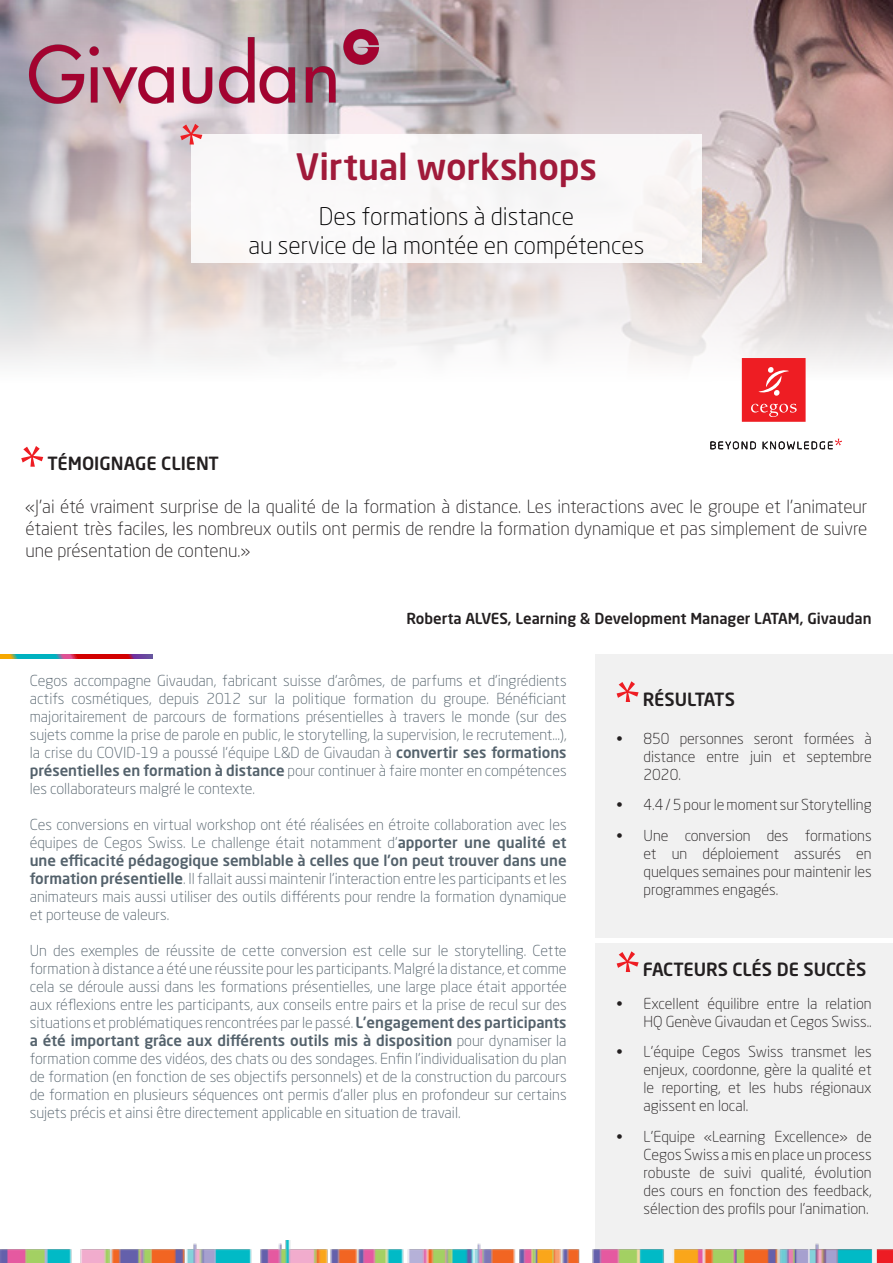
<style>
.page{position:relative;width:893px;height:1263px;background:#fff}
.page>*{position:absolute;margin:0;border:0;box-sizing:border-box;transform-origin:0 0}
.t1{font:500 36px "Neo Sans Std";letter-spacing:-.005em;color:#a01a3a}
.t2{font:300 24px "Neo Sans Std";color:#000001}
.t3{font:300 18px/21.6px "Neo Sans Std";color:#231f20;text-align:justify}
.t4{font:500 18px "Neo Sans Std";color:#231f20}
.t5{font:300 15px/18px "Neo Sans Std";color:#54626c;text-align:justify}
.t6{font:300 15px/18px "Neo Sans Std";color:#231f20;text-align:justify}
.t7{font:500 15px "Neo Sans Std";color:#231f20}
.s1{font-weight:500}
</style>
<div class="page">
<div style="left:595px;top:654px;width:298px;height:609px;background:#f1f1f1"></div>
<svg style="left:0;top:0;width:893px;height:366px;background:#d1c5c5"></svg>
<div style="left:191px;top:134px;width:511px;height:128px;background:#f9f8f8"></div>
<svg style="left:180px;top:124px;width:22px;height:20px"></svg>
<img style="left:0;top:1241px;width:893px;height:22px">
<svg style="left:0;top:654px;width:152px;height:4px"></svg>
<svg style="left:710px;top:441px;width:46px;height:8px"></svg>
<svg style="left:762px;top:439px;width:80px;height:10px"></svg>
<svg style="left:742px;top:358px;width:64px;height:64px;background:#ef3136"></svg>
<svg style="left:617px;top:681px;width:21px;height:21px"></svg>
<svg style="left:617px;top:951px;width:22px;height:21px"></svg>
<svg style="left:21px;top:446px;width:22px;height:21px"></svg>
<hr style="left:594px;top:938px;width:299px;height:4px;background:#fff">
<img style="left:21px;top:21px;width:365px;height:90px">
<p class="t1" style="left:296px;top:144px;width:303px">Virtual workshops</p>
<p class="t2" style="left:319px;top:202px;width:257px">Des formations à distance</p>
<p class="t2" style="left:249px;top:231px;width:397px">au service de la montée en compétences</p>
<p class="t4" style="left:47px;top:452px;width:173px">TÉMOIGNAGE CLIENT</p>
<p class="t3" style="left:26px;top:496px;width:843px">«J’ai été vraiment surprise de la qualité de la formation à distance. Les interactions avec le groupe et l’animateur étaient très faciles, les nombreux outils ont permis de rendre la formation dynamique et pas simplement de suivre une présentation de contenu.»</p>
<p class="t7" style="left:406px;top:609px;width:467px">Roberta ALVES, Learning &amp; Development Manager LATAM, Givaudan</p>
<p class="t5" style="left:30px;top:671px;width:538px">Cegos accompagne Givaudan, fabricant suisse d’arômes, de parfums et d’ingrédients actifs cosmétiques, depuis 2012 sur la politique formation du groupe. Bénéficiant majoritairement de parcours de formations présentielles à travers le monde (sur des sujets comme la prise de parole en public, le storytelling, la supervision, le recrutement…), la crise du COVID-19 a poussé l’équipe L&amp;D de Givaudan à <span class="s1">convertir ses formations présentielles en formation à distance</span> pour continuer à faire monter en compétences les collaborateurs malgré le contexte.</p>
<p class="t5" style="left:30px;top:815px;width:538px">Ces conversions en virtual workshop ont été réalisées en étroite collaboration avec les équipes de Cegos Swiss. Le challenge était notamment d’<span class="s1">apporter une qualité et une efficacité pédagogique semblable à celles que l’on peut trouver dans une formation présentielle</span>. Il fallait aussi maintenir l’interaction entre les participants et les animateurs mais aussi utiliser des outils différents pour rendre la formation dynamique et porteuse de valeurs.</p>
<p class="t5" style="left:30px;top:941px;width:538px">Un des exemples de réussite de cette conversion est celle sur le storytelling. Cette formation à distance a été une réussite pour les participants. Malgré la distance, et comme cela se déroule aussi dans les formations présentielles, une large place était apportée aux réflexions entre les participants, aux conseils entre pairs et la prise de recul sur des situations et problématiques rencontrées par le passé. <span class="s1">L’engagement des participants a été important grâce aux différents outils mis à disposition</span> pour dynamiser la formation comme des vidéos, des chats ou des sondages. Enfin l’individualisation du plan de formation (en fonction de ses objectifs personnels) et de la construction du parcours de formation en plusieurs séquences ont permis d’aller plus en profondeur sur certains sujets précis et ainsi être directement applicable en situation de travail.</p>
<p class="t4" style="left:643px;top:688px;width:94px">RÉSULTATS</p>
<p class="t6" style="left:644px;top:729px;width:230px;text-indent:-27px">• 850 personnes seront formées à distance entre juin et septembre 2020.</p>
<p class="t6" style="left:617px;top:796px;width:257px">• 4.4 / 5 pour le moment sur Storytelling</p>
<p class="t6" style="left:644px;top:826px;width:230px;text-indent:-27px">• Une conversion des formations et un déploiement assurés en quelques semaines pour maintenir les programmes engagés.</p>
<p class="t4" style="left:643px;top:957px;width:225px">FACTEURS CLÉS DE SUCCÈS</p>
<p class="t6" style="left:617px;top:994px;width:257px;text-align:right">• Excellent équilibre entre la relation<br>HQ Genève Givaudan et Cegos Swiss..</p>
<p class="t6" style="left:644px;top:1043px;width:230px;text-indent:-27px">• L’équipe Cegos Swiss transmet les enjeux, coordonne, gère la qualité et le reporting, et les hubs régionaux agissent en local.</p>
<p class="t6" style="left:644px;top:1127px;width:230px;text-indent:-27px">• L’Equipe «Learning Excellence» de Cegos Swiss a mis en place un process robuste de suivi qualité, évolution des cours en fonction des feedback, sélection des profils pour l’animation.</p>
</div>
